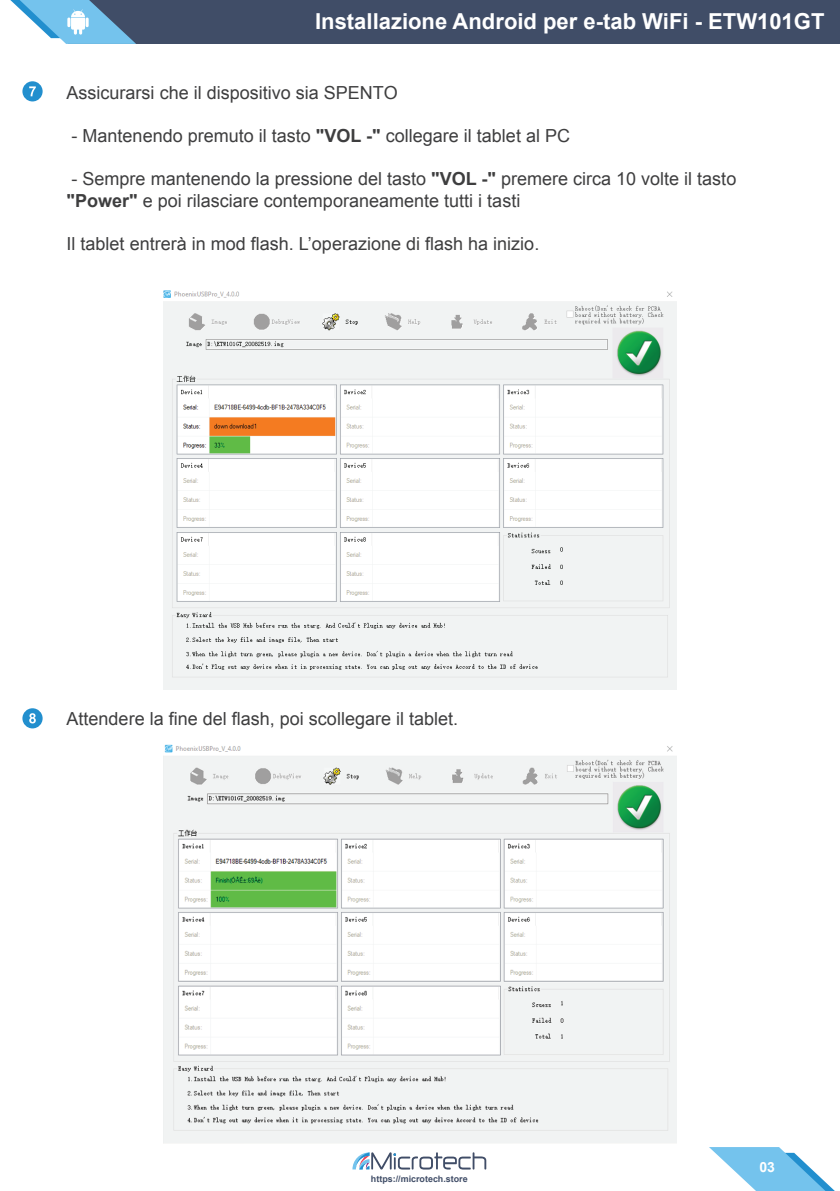
<style>
.page{position:relative;width:840px;height:1191px;background:#fff}
.page>*{position:absolute;margin:0;border:0;box-sizing:border-box;transform-origin:0 0}
.t1{font:700 22px "Arial";color:#fff}
.t2{font:18px/21.6px "Arial";color:#3e3e3f}
.t3{font:700 14px "Arial";color:#fff}
.t4{font:700 9px "Arial";color:#404d67}
.s1{font-weight:700}
</style>
<div class="page">
<div style="left:68px;top:0;width:771px;height:44px;background:#404d67"></div>
<svg style="left:10px;top:0;width:126px;height:44px"></svg>
<img style="left:59px;top:7px;width:38px;height:29px">
<img style="left:163px;top:744px;width:513px;height:399px">
<img style="left:163px;top:290px;width:513px;height:399px">
<div style="left:22px;top:81px;width:21px;height:20px;background:#228fce;border-radius:50%"></div>
<svg style="left:29px;top:86px;width:7px;height:10px"></svg>
<div style="left:22px;top:708px;width:21px;height:20px;background:#228fce;border-radius:50%"></div>
<svg style="left:29px;top:713px;width:7px;height:10px"></svg>
<svg style="left:709px;top:1147px;width:125px;height:44px"></svg>
<svg style="left:352px;top:1152px;width:134px;height:17px"></svg>
<p class="t1" style="left:315px;top:7px;width:510px">Installazione Android per e-tab WiFi - ETW101GT</p>
<p class="t2" style="left:66px;top:82px;width:332px">Assicurarsi che il dispositivo sia SPENTO</p>
<p class="t2" style="left:71px;top:125px;width:499px">- Mantenendo premuto il tasto <span class="s1">"VOL -"</span> collegare il tablet al PC</p>
<p class="t2" style="left:66px;top:168px;width:671px">- Sempre mantenendo la pressione del tasto <span class="s1">"VOL -"</span> premere circa 10 volte il tasto <span class="s1">"Power"</span> e poi rilasciare contemporaneamente tutti i tasti</p>
<p class="t2" style="left:66px;top:233px;width:474px">Il tablet entrerà in mod flash. L’operazione di flash ha inizio.</p>
<p class="t2" style="left:66px;top:708px;width:393px">Attendere la fine del flash, poi scollegare il tablet.</p>
<p class="t4" style="left:371px;top:1173px;width:98px">https://microtech.store</p>
<p class="t3" style="left:759px;top:1158px;width:17px">03</p>
</div>
